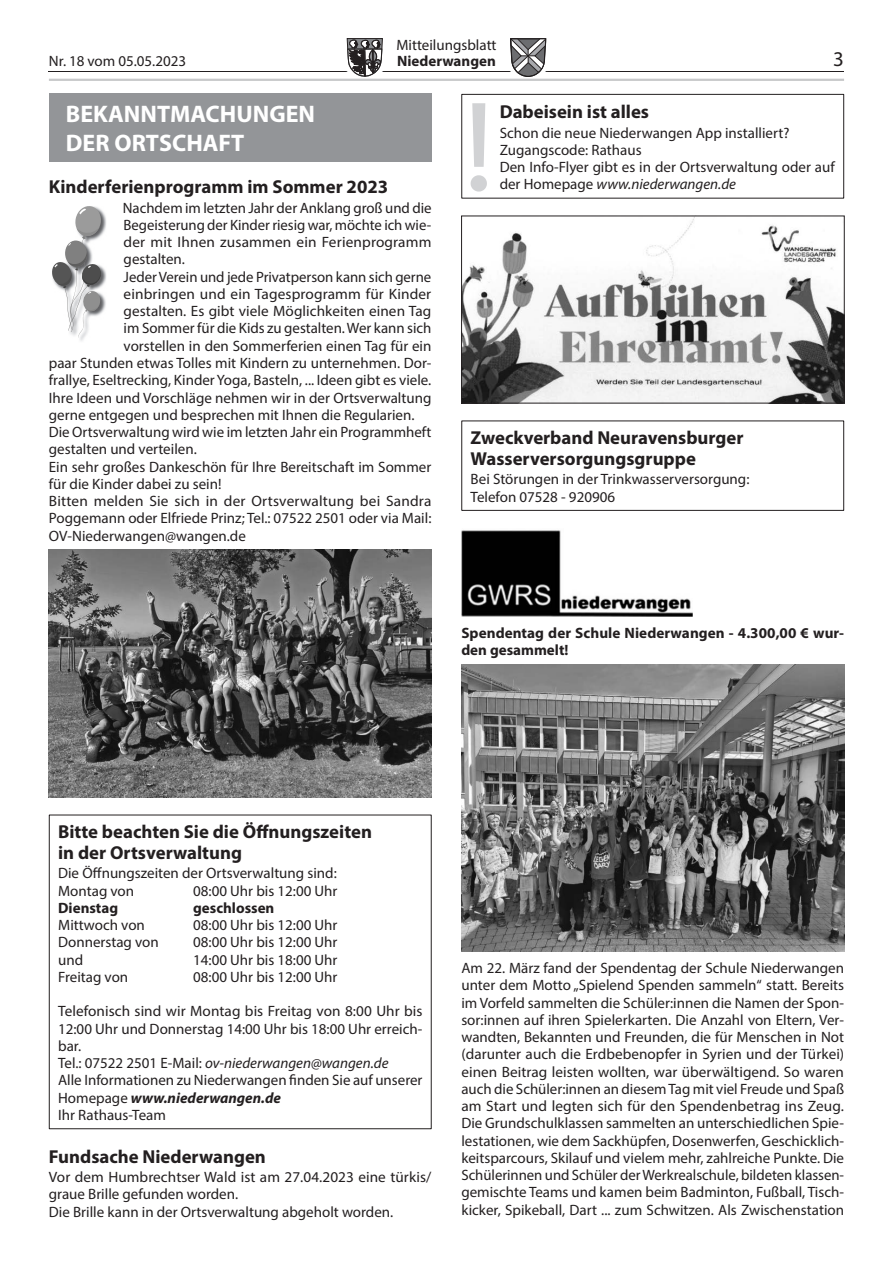
<style>
.page{position:relative;width:893px;height:1263px;background:#fff}
.page>*{position:absolute;margin:0;border:0;box-sizing:border-box;transform-origin:0 0}
.t1{font:700 24px/28.8px "Myriad Pro";color:#fff}
.t2{font:21px "Myriad Pro";color:#231f20}
.t3{font:700 18.75px/21px "Myriad Pro";color:#231f20}
.t4{font:15px/17.2px "Myriad Pro";color:#231f20}
.t5{font:700 15px/17.2px "Myriad Pro";color:#231f20}
.s1{font-style:italic}
.s2{font-weight:700;font-style:italic}
</style>
<div class="page">
<hr style="left:49px;top:71px;width:795px;height:1px;background:#231f20">
<svg style="left:347px;top:38px;width:36px;height:39px"></svg>
<svg style="left:510px;top:38px;width:36px;height:39px"></svg>
<hr style="left:49px;top:79px;width:795px;height:2px;background:#c7c8ca">
<div style="left:49px;top:93px;width:383px;height:68px;background:#939598"></div>
<img style="left:80px;top:211px;width:26px;height:130px">
<svg style="left:52px;top:206px;width:50px;height:132px"></svg>
<img style="left:49px;top:550px;width:383px;height:247px">
<div style="left:49px;top:815px;width:383px;height:314px;border:1px solid #231f20"></div>
<svg style="left:471px;top:103px;width:16px;height:89px"></svg>
<div style="left:461px;top:94px;width:383px;height:105px;border:1px solid #231f20"></div>
<img style="left:463px;top:218px;width:379px;height:183px">
<div style="left:461px;top:216px;width:383px;height:187px;border:1px solid #231f20"></div>
<div style="left:461px;top:420px;width:383px;height:91px;border:1px solid #231f20"></div>
<img style="left:461px;top:530px;width:232px;height:86px">
<img style="left:461px;top:665px;width:383px;height:287px">
<p class="t4" style="left:396px;top:36px;width:102px">Mitteilungsblatt</p>
<p class="t4" style="left:49px;top:52px;width:139px">Nr. 18 vom 05.05.2023</p>
<p class="t5" style="left:397px;top:52px;width:100px">Niederwangen</p>
<h2 class="t2" style="left:833px;top:46px;width:12px">3</h2>
<h1 class="t1" style="left:66px;top:98px;width:251px">BEKANNTMACHUNGEN<br>DER ORTSCHAFT</h1>
<p class="t3" style="left:49px;top:176px;width:341px">Kinderferienprogramm im Sommer 2023</p>
<p class="t4" style="left:123px;top:199px;width:310px">Nachdem im letzten Jahr der Anklang groß und die</p>
<p class="t4" style="left:124px;top:216px;width:309px">Begeisterung der Kinder riesig war, möchte ich wie-</p>
<p class="t4" style="left:124px;top:233px;width:309px">der mit Ihnen zusammen ein Ferienprogramm</p>
<p class="t4" style="left:124px;top:251px;width:63px">gestalten.</p>
<p class="t4" style="left:124px;top:268px;width:309px">Jeder Verein und jede Privatperson kann sich gerne</p>
<p class="t4" style="left:124px;top:285px;width:309px">einbringen und ein Tagesprogramm für Kinder</p>
<p class="t4" style="left:124px;top:302px;width:309px">gestalten. Es gibt viele Möglichkeiten einen Tag</p>
<p class="t4" style="left:124px;top:320px;width:309px">im Sommer für die Kids zu gestalten. Wer kann sich</p>
<p class="t4" style="left:124px;top:337px;width:309px">vorstellen in den Sommerferien einen Tag für ein</p>
<p class="t4" style="left:49px;top:354px;width:384px">paar Stunden etwas Tolles mit Kindern zu unternehmen. Dor-</p>
<p class="t4" style="left:49px;top:371px;width:384px">frallye, Eseltrecking, Kinder Yoga, Basteln, ... Ideen gibt es viele.</p>
<p class="t4" style="left:49px;top:389px;width:384px">Ihre Ideen und Vorschläge nehmen wir in der Ortsverwaltung</p>
<p class="t4" style="left:49px;top:406px;width:367px">gerne entgegen und besprechen mit Ihnen die Regularien.</p>
<p class="t4" style="left:49px;top:423px;width:384px">Die Ortsverwaltung wird wie im letzten Jahr ein Programmheft</p>
<p class="t4" style="left:49px;top:440px;width:149px">gestalten und verteilen.</p>
<p class="t4" style="left:49px;top:458px;width:384px">Ein sehr großes Dankeschön für Ihre Bereitschaft im Sommer</p>
<p class="t4" style="left:49px;top:475px;width:174px">für die Kinder dabei zu sein!</p>
<p class="t4" style="left:49px;top:492px;width:384px">Bitten melden Sie sich in der Ortsverwaltung bei Sandra</p>
<p class="t4" style="left:49px;top:509px;width:384px">Poggemann oder Elfriede Prinz; Tel.: 07522 2501 oder via Mail:</p>
<p class="t4" style="left:49px;top:527px;width:199px">OV-Niederwangen@wangen.de</p>
<p class="t3" style="left:500px;top:101px;width:151px">Dabeisein ist alles</p>
<p class="t4" style="left:500px;top:124px;width:337px">Schon die neue Niederwangen App installiert?<br>Zugangscode: Rathaus<br>Den Info-Flyer gibt es in der Ortsverwaltung oder auf der Homepage <span class="s1">www.niederwangen.de</span></p>
<p class="t3" style="left:471px;top:426px;width:274px">Zweckverband Neuravensburger<br>Wasserversorgungsgruppe</p>
<p class="t4" style="left:471px;top:470px;width:280px">Bei Störungen in der Trinkwasserversorgung:<br>Telefon 07528 - 920906</p>
<p class="t5" style="left:461px;top:624px;width:384px">Spendentag der Schule Niederwangen - 4.300,00 € wur&shy;den gesammelt!</p>
<p class="t3" style="left:58px;top:820px;width:315px">Bitte beachten Sie die Öffnungszeiten in der Ortsverwaltung</p>
<p class="t4" style="left:58px;top:864px;width:280px">Die Öffnungszeiten der Ortsverwaltung sind:<br>Montag von</p>
<p class="t4" style="left:193px;top:882px;width:146px">08:00 Uhr bis 12:00 Uhr</p>
<p class="t5" style="left:58px;top:899px;width:62px">Dienstag</p>
<p class="t5" style="left:193px;top:899px;width:83px">geschlossen</p>
<p class="t4" style="left:58px;top:916px;width:88px">Mittwoch von</p>
<p class="t4" style="left:193px;top:916px;width:146px">08:00 Uhr bis 12:00 Uhr</p>
<p class="t4" style="left:58px;top:933px;width:102px">Donnerstag von</p>
<p class="t4" style="left:193px;top:933px;width:146px">08:00 Uhr bis 12:00 Uhr</p>
<p class="t4" style="left:58px;top:951px;width:27px">und</p>
<p class="t4" style="left:193px;top:951px;width:146px">14:00 Uhr bis 18:00 Uhr</p>
<p class="t4" style="left:58px;top:968px;width:72px">Freitag von</p>
<p class="t4" style="left:193px;top:968px;width:146px">08:00 Uhr bis 12:00 Uhr</p>
<p class="t4" style="left:58px;top:1002px;width:366px">Telefonisch sind wir Montag bis Freitag von 8:00 Uhr bis 12:00 Uhr und Donnerstag 14:00 Uhr bis 18:00 Uhr erreich&shy;bar.<br>Tel.: 07522 2501 E-Mail: <span class="s1">ov-niederwangen@wangen.de<br></span>Alle Informationen zu Niederwangen finden Sie auf unserer Homepage <span class="s2">www.niederwangen.de<br></span>Ihr Rathaus-Team</p>
<p class="t3" style="left:49px;top:1145px;width:219px">Fundsache Niederwangen</p>
<p class="t4" style="left:49px;top:1168px;width:384px">Vor dem Humbrechtser Wald ist am 27.04.2023 eine türkis/ graue Brille gefunden worden.<br>Die Brille kann in der Ortsverwaltung abgeholt worden.</p>
<p class="t4" style="left:461px;top:959px;width:384px;text-align:justify">Am 22. März fand der Spendentag der Schule Niederwangen unter dem Motto „Spielend Spenden sammeln“ statt. Bereits im Vorfeld sammelten die Schüler:innen die Namen der Spon&shy;sor:innen auf ihren Spielerkarten. Die Anzahl von Eltern, Ver&shy;wandten, Bekannten und Freunden, die für Menschen in Not (darunter auch die Erdbebenopfer in Syrien und der Türkei) einen Beitrag leisten wollten, war überwältigend. So waren auch die Schüler:innen an diesem Tag mit viel Freude und Spaß am Start und legten sich für den Spendenbetrag ins Zeug.<br>Die Grundschulklassen sammelten an unterschiedlichen Spie&shy;lestationen, wie dem Sackhüpfen, Dosenwerfen, Geschicklich&shy;keitsparcours, Skilauf und vielem mehr, zahlreiche Punkte. Die Schülerinnen und Schüler der Werkrealschule, bildeten klassen&shy;gemischte Teams und kamen beim Badminton, Fußball, Tisch&shy;kicker, Spikeball, Dart ... zum Schwitzen. Als Zwischenstation</p>
</div>
